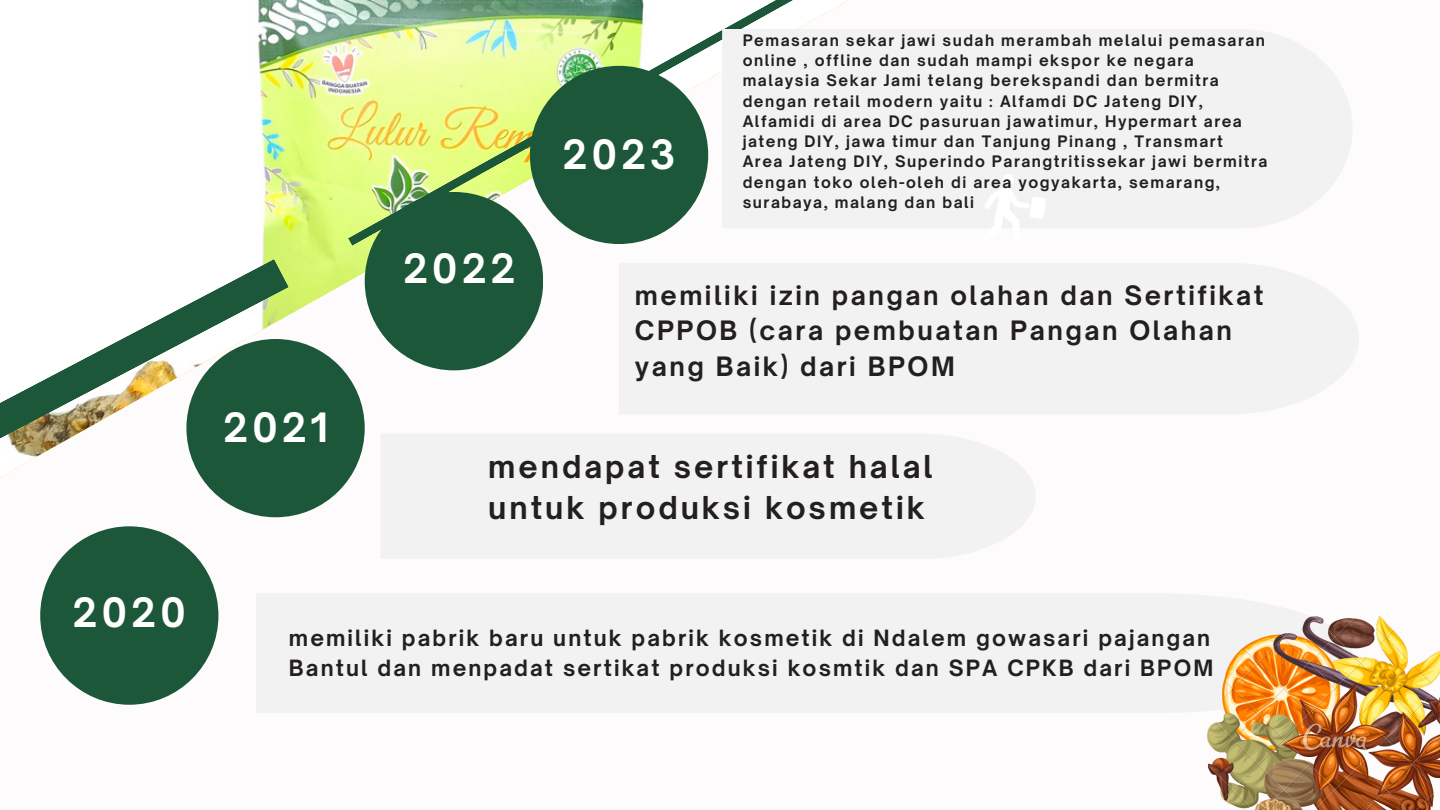
<style>
.page{position:relative;width:1440px;height:810px;background:#fdfbfb}
.page>*{position:absolute;margin:0;border:0;box-sizing:border-box;transform-origin:0 0}
.t1{font:700 38.7px "Open Sauce One";letter-spacing:.1em;color:#fff}
.t2{font:700 30.2px/41.2px "Open Sauce One";letter-spacing:.1em;color:#231f20}
.t3{font:700 25.6px/35.2px "Open Sauce One";letter-spacing:.1em;color:#231f20}
.t4{font:700 21.4px/29.2px "Open Sauce One";letter-spacing:.1em;color:#231f20}
.t5{font:700 15.2px/20.2px "Open Sauce One";letter-spacing:.1em;color:#231f20}
</style>
<div class="page">
<img style="left:258px;top:0;width:285px;height:476px">
<svg style="left:0;top:259px;width:289px;height:331px"></svg>
<img style="left:348px;top:0;width:501px;height:246px">
<div style="left:722px;top:29px;width:630px;height:199px;background:#f2f2f2"></div>
<div style="left:530px;top:66px;width:178px;height:178px;background:#1c5739;border-radius:50%"></div>
<div style="left:619px;top:263px;width:740px;height:151px;background:#f2f2f2"></div>
<div style="left:365px;top:192px;width:178px;height:178px;background:#1c5739;border-radius:50%"></div>
<div style="left:381px;top:434px;width:654px;height:125px;background:#f2f2f2"></div>
<div style="left:186px;top:339px;width:179px;height:178px;background:#1c5739;border-radius:50%"></div>
<div style="left:257px;top:594px;width:1062px;height:119px;background:#f2f2f2"></div>
<div style="left:40px;top:526px;width:178px;height:179px;background:#1c5739;border-radius:50%"></div>
<svg style="left:983px;top:174px;width:63px;height:54px"></svg>
<img style="left:1208px;top:617px;width:232px;height:193px">
<p class="t1" style="left:73px;top:588px;width:115px">2020</p>
<p class="t1" style="left:223px;top:403px;width:106px">2021</p>
<p class="t1" style="left:403px;top:244px;width:114px">2022</p>
<p class="t1" style="left:563px;top:130px;width:115px">2023</p>
<p class="t5" style="left:743px;top:30px;width:526px">Pemasaran sekar jawi sudah merambah melalui pemasaran online , offline dan sudah mampi ekspor ke negara malaysia Sekar Jami telang berekspandi dan bermitra dengan retail modern yaitu : Alfamdi DC Jateng DIY, Alfamidi di area DC pasuruan jawatimur, Hypermart area jateng DIY, jawa timur dan Tanjung Pinang , Transmart<br>Area Jateng DIY, Superindo Parangtritissekar jawi bermitra dengan toko oleh-oleh di area yogyakarta, semarang, surabaya, malang dan bali</p>
<p class="t3" style="left:635px;top:278px;width:630px">memiliki izin pangan olahan dan Sertifikat<br>CPPOB (cara pembuatan Pangan Olahan yang Baik) dari BPOM</p>
<p class="t2" style="left:488px;top:446px;width:446px">mendapat sertifikat halal untuk produksi kosmetik</p>
<p class="t4" style="left:289px;top:624px;width:926px">memiliki pabrik baru untuk pabrik kosmetik di Ndalem gowasari pajangan<br>Bantul dan menpadat sertikat produksi kosmtik dan SPA CPKB dari BPOM</p>
</div>
